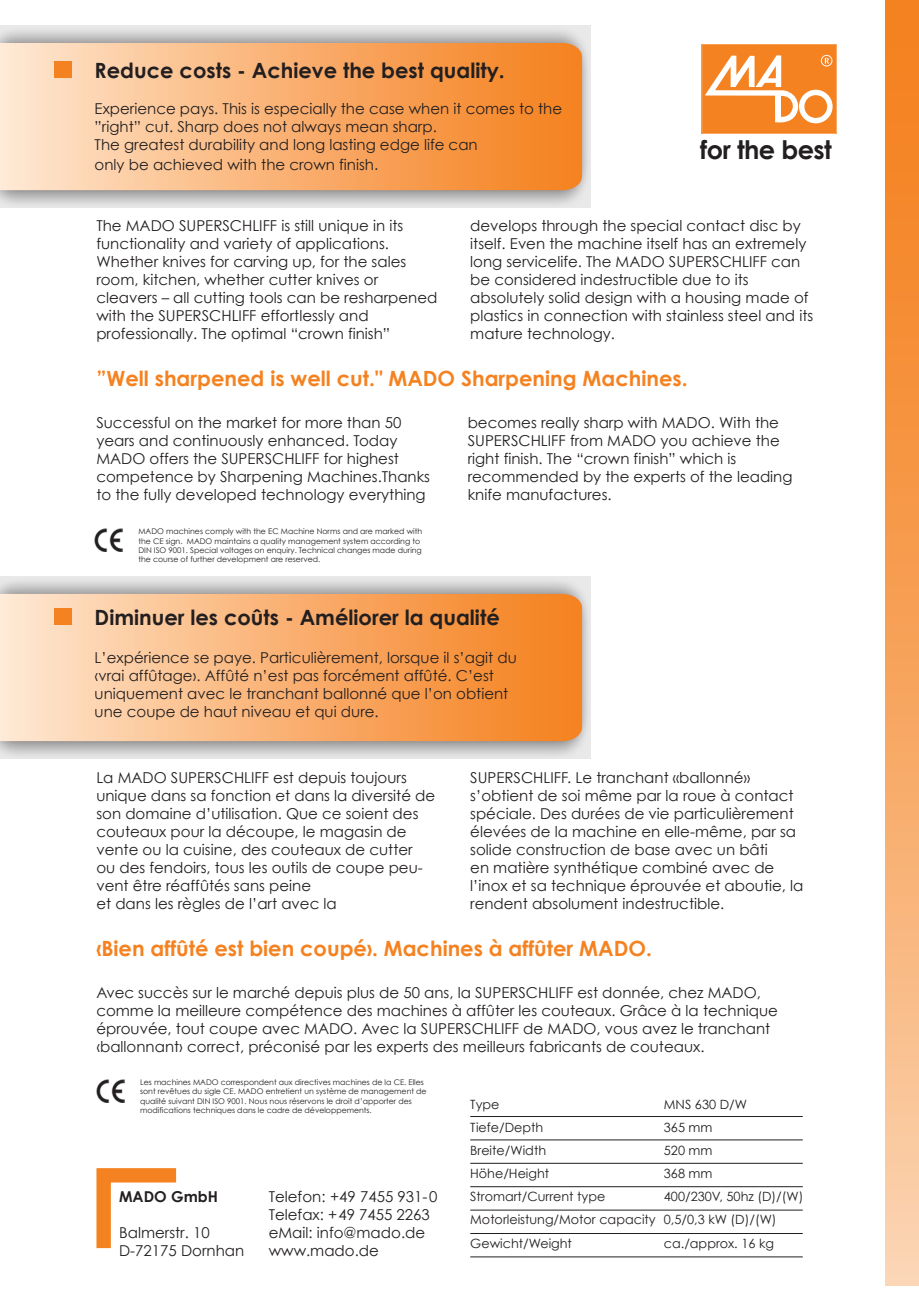
<style>
.page{position:relative;width:919px;height:1289px;background:#fff}
.page>*{position:absolute;margin:0;border:0;box-sizing:border-box;transform-origin:0 0}
.t1{font:700 25.65px "Century Gothic";letter-spacing:-.02em;color:#231f20}
.t2{font:700 21px "Century Gothic";color:#f58220}
.t3{font:700 21px "Century Gothic";color:#231f20}
.t4{font:15px/18px "Century Gothic";color:#231f20}
.t5{font:700 15px "Century Gothic";color:#231f20}
.t6{font:12.75px/23.1px "Century Gothic";color:#231f20}
.t7{font:7.8px/9.3px "Century Gothic";color:#231f20}
.s1{font-family:"Helvetica Neue";font-weight:300;font-size:16.5px}
</style>
<div class="page">
<svg style="left:0;top:26px;width:590px;height:182px;background:#cbcaca"></svg>
<svg style="left:0;top:43px;width:582px;height:147px;background:#f9b174"></svg>
<svg style="left:0;top:576px;width:590px;height:183px;background:#cccbca"></svg>
<svg style="left:0;top:594px;width:582px;height:147px;background:#f9b174"></svg>
<img style="left:94px;top:528px;width:29px;height:23px">
<div style="left:54px;top:608px;width:17px;height:17px;background:#f58220"></div>
<div style="left:54px;top:61px;width:17px;height:17px;background:#f58220"></div>
<img style="left:96px;top:1079px;width:29px;height:23px">
<svg style="left:96px;top:1168px;width:80px;height:79px"></svg>
<hr style="left:470px;top:1116px;width:332px;height:1px;background:#231f20">
<hr style="left:470px;top:1139px;width:332px;height:1px;background:#231f20">
<hr style="left:470px;top:1162px;width:332px;height:1px;background:#231f20">
<hr style="left:470px;top:1186px;width:332px;height:1px;background:#231f20">
<hr style="left:470px;top:1209px;width:332px;height:1px;background:#231f20">
<hr style="left:470px;top:1233px;width:332px;height:1px;background:#231f20">
<hr style="left:470px;top:1256px;width:332px;height:1px;background:#231f20">
<div style="left:885px;top:0;width:33px;height:1285px;background:linear-gradient(to bottom,#f47910,#fbd1ac)"></div>
<svg style="left:701px;top:44px;width:135px;height:89px"></svg>
<h2 class="t3" style="left:95px;top:57px;width:411px">Reduce costs - Achieve the best quality.</h2>
<p class="t4" style="left:95px;top:100px;width:469px">Experience pays. This is especially the case when it comes to the ”right” cut. Sharp does not always mean sharp.<br>The greatest durability and long lasting edge life can</p>
<p class="t4" style="left:95px;top:155px;width:285px">only be achieved with the crown finish<span class="s1">.</span></p>
<h1 class="t1" style="left:700px;top:133px;width:133px">for the best</h1>
<p class="t4" style="left:96px;top:216px;width:342px">The MADO SUPERSCHLIFF is still unique in its functionality and variety of applications.<br>Whether knives for carving up, for the sales room, kitchen, whether cutter knives or cleavers – all cutting tools can be resharpened with the SUPERSCHLIFF effortlessly and professionally. The optimal “crown finish”</p>
<p class="t4" style="left:470px;top:216px;width:344px">develops through the special contact disc by itself. Even the machine itself has an extremely long servicelife. The MADO SUPERSCHLIFF can be considered indestructible due to its absolutely solid design with a housing made of plastics in connection with stainless steel and its mature technology.</p>
<h2 class="t2" style="left:96px;top:365px;width:592px">”Well sharpened is well cut." MADO Sharpening Machines.</h2>
<p class="t4" style="left:96px;top:413px;width:335px">Successful on the market for more than 50 years and continuously enhanced. Today MADO offers the SUPERSCHLIFF for highest competence by Sharpening Machines.Thanks to the fully developed technology everything</p>
<p class="t4" style="left:467px;top:413px;width:326px">becomes really sharp with MADO. With the SUPERSCHLIFF from MADO you achieve the right finish. The “crown finish” which is recommended by the experts of the leading knife manufactures.</p>
<p class="t7" style="left:138px;top:526px;width:285px">MADO machines comply with the EC Machine Norms and are marked with the CE sign. MADO maintains a quality management system according to DIN ISO 9001. Special voltages on enquiry. Technical changes made during the course of further development are reserved.</p>
<h2 class="t3" style="left:95px;top:604px;width:406px">Diminuer les coûts - Améliorer la qualité</h2>
<p class="t4" style="left:95px;top:648px;width:423px">L’expérience se paye. Particulièrement, lorsque il s’agit du ‹vrai affûtage›. Affûté n’est pas forcément affûté. C’est uniquement avec le tranchant ballonné que l’on obtient une coupe de haut niveau et qui dure.</p>
<p class="t4" style="left:470px;top:768px;width:335px">SUPERSCHLIFF. Le tranchant «ballonné» s’obtient de soi même par la roue à contact spéciale. Des durées de vie particulièrement élevées de la machine en elle-même, par sa solide construction de base avec un bâti<br>en matière synthétique combiné avec de l’inox et sa technique éprouvée et aboutie, la rendent absolument indestructible.</p>
<p class="t4" style="left:96px;top:768px;width:340px">La MADO SUPERSCHLIFF est depuis toujours unique dans sa fonction et dans la diversité de son domaine d’utilisation. Que ce soient des couteaux pour la découpe, le magasin de vente ou la cuisine, des couteaux de cutter ou des fendoirs, tous les outils de coupe peu&shy;vent être réaffûtés sans peine<br>et dans les règles de l’art avec la</p>
<h2 class="t2" style="left:96px;top:935px;width:557px">‹Bien affûté est bien coupé›. Machines à affûter MADO.</h2>
<p class="t4" style="left:96px;top:983px;width:683px">Avec succès sur le marché depuis plus de 50 ans, la SUPERSCHLIFF est donnée, chez MADO, comme la meilleure compétence des machines à affûter les couteaux. Grâce à la technique éprouvée, tout coupe avec MADO. Avec la SUPERSCHLIFF de MADO, vous avez le tranchant ‹ballonnant› correct, préconisé par les experts des meilleurs fabricants de couteaux.</p>
<p class="t7" style="left:140px;top:1077px;width:288px">Les machines MADO correspondent aux directives machines de la CE. Elles sont revêtues du sigle CE. MADO entretient un système de management de qualité suivant DIN ISO 9001. Nous nous réservons le droit d’apporter des modifications techniques dans le cadre de développements.</p>
<p class="t5" style="left:119px;top:1187px;width:100px">MADO GmbH</p>
<p class="t4" style="left:119px;top:1223px;width:127px">Balmerstr. 10<br>D-72175 Dornhan</p>
<p class="t4" style="left:269px;top:1187px;width:170px">Telefon: +49 7455 931-0<br>Telefax: +49 7455 2263 eMail: info@mado.de www.mado.de</p>
<p class="t6" style="left:470px;top:1092px;width:31px">Type</p>
<p class="t6" style="left:663px;top:1092px;width:85px">MNS 630 D/W</p>
<p class="t6" style="left:470px;top:1115px;width:75px">Tiefe/Depth</p>
<p class="t6" style="left:663px;top:1115px;width:50px">365 mm</p>
<p class="t6" style="left:470px;top:1138px;width:77px">Breite/Width</p>
<p class="t6" style="left:663px;top:1138px;width:50px">520 mm</p>
<p class="t6" style="left:470px;top:1161px;width:80px">Höhe/Height</p>
<p class="t6" style="left:663px;top:1161px;width:50px">368 mm</p>
<p class="t6" style="left:470px;top:1184px;width:137px">Stromart/Current type</p>
<p class="t6" style="left:470px;top:1184px;width:335px;text-indent:194px">400/230V, 50hz (D)/(W)<br>Motorleistung/Motor capacity 0,5/0,3 kW (D)/(W)<br>Gewicht/Weight</p>
<p class="t6" style="left:663px;top:1231px;width:112px">ca./approx. 16 kg</p>
</div>
